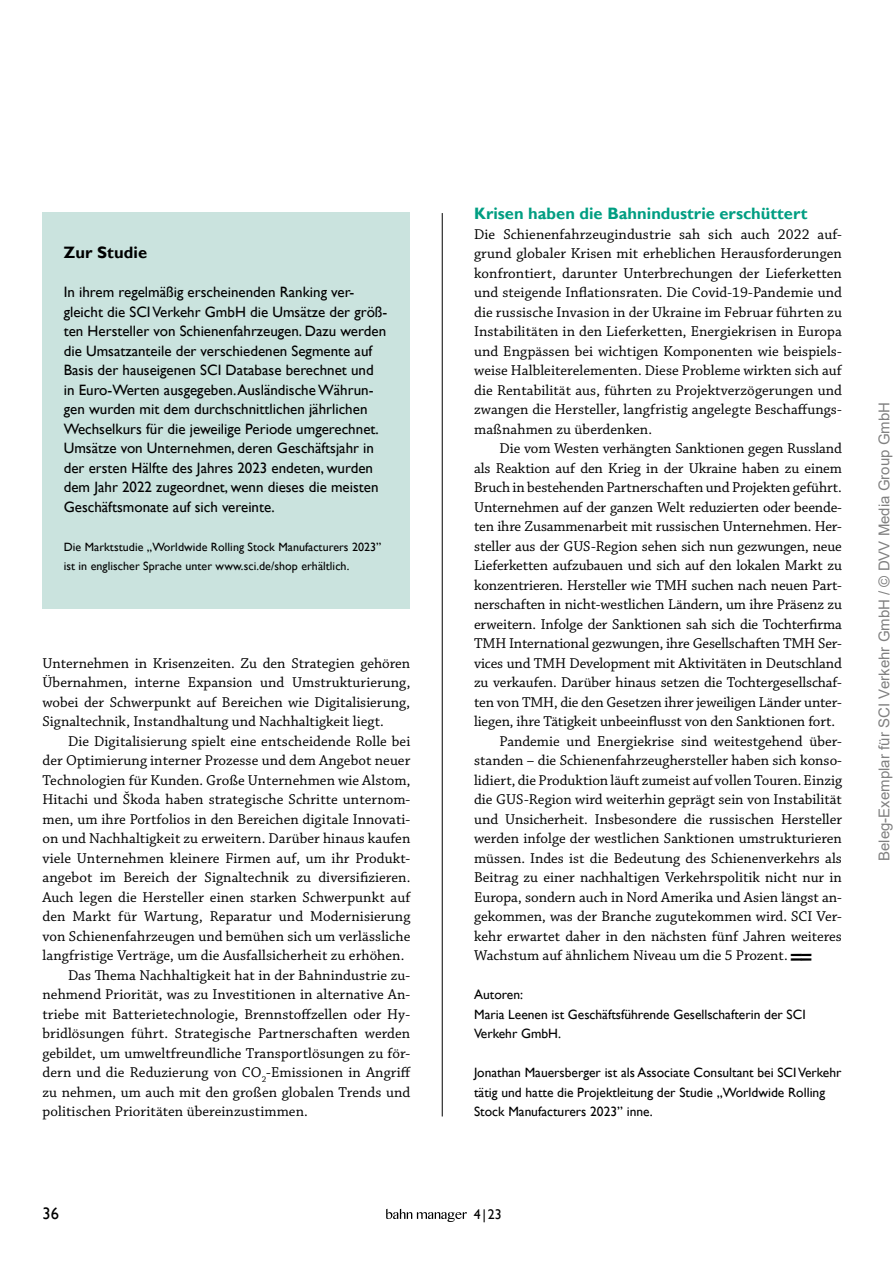
<style>
.page{position:relative;width:893px;height:1263px;background:#fff}
.page>*{position:absolute;margin:0;border:0;box-sizing:border-box;transform-origin:0 0}
.t1{font:16.65px "Gill Sans";color:#000}
.t2{font:700 16.5px "Gill Sans";color:#009e82}
.t3{font:700 16.5px "Gill Sans";letter-spacing:.005em;color:#000}
.t4{font:15px/19.5px "Chaparral Pro";color:#000;text-align:justify}
.t5{font:15px/19.5px "Gill Sans";color:#000}
.t6{font:15px "Arial";color:rgb(0 0 0/.5)}
.t7{font:13.95px "Gill Sans";color:#000}
.t8{font:13.5px/19.5px "Gill Sans";color:#000}
.t9{font:12px/19.5px "Gill Sans";letter-spacing:.005em;color:#000}
.s1{font-weight:700;font-size:24px}
</style>
<div class="page">
<hr style="left:442px;top:213px;width:1px;height:903px;background:#000">
<div style="left:43px;top:213px;width:367px;height:396px;background:#cae3de"></div>
<svg style="left:386px;top:1209px;width:81px;height:13px"></svg>
<p class="t3" style="left:64px;top:243px;width:85px">Zur Studie</p>
<p class="t5" style="left:64px;top:283px;width:325px">In ihrem regelmäßig erscheinenden Ranking ver&shy;gleicht die SCI Verkehr GmbH die Umsätze der größ&shy;ten Hersteller von Schienenfahrzeugen. Dazu werden die Umsatzanteile der verschiedenen Segmente auf Basis der hauseigenen SCI Database berechnet und in Euro-Werten ausgegeben. Ausländische Währun&shy;gen wurden mit dem durchschnittlichen jährlichen Wechselkurs für die jeweilige Periode umgerechnet.<br>Umsätze von Unternehmen, deren Geschäftsjahr in der ersten Hälfte des Jahres 2023 endeten, wurden dem Jahr 2022 zugeordnet, wenn dieses die meisten Geschäftsmonate auf sich vereinte.</p>
<p class="t9" style="left:64px;top:537px;width:319px">Die Marktstudie „Worldwide Rolling Stock Manufacturers 2023” ist in englischer Sprache unter www.sci.de/shop erhältlich.</p>
<p class="t4" style="left:43px;top:654px;width:369px">Unternehmen in Krisenzeiten. Zu den Strategien gehören Übernahmen, interne Expansion und Umstrukturierung, wobei der Schwerpunkt auf Bereichen wie Digitalisierung, Signaltechnik, Instandhaltung und Nachhaltigkeit liegt.</p>
<p class="t4" style="left:68px;top:732px;width:344px">Die Digitalisierung spielt eine entscheidende Rolle bei</p>
<p class="t4" style="left:43px;top:751px;width:369px">der Optimierung interner Prozesse und dem Angebot neuer</p>
<p class="t4" style="left:43px;top:771px;width:369px">Technologien für Kunden. Große Unternehmen wie Alstom,</p>
<p class="t4" style="left:43px;top:790px;width:369px">Hitachi und Škoda haben strategische Schritte unternom-</p>
<p class="t4" style="left:43px;top:810px;width:369px">men, um ihre Portfolios in den Bereichen digitale Innovati-</p>
<p class="t4" style="left:43px;top:829px;width:369px">on und Nachhaltigkeit zu erweitern. Darüber hinaus kaufen</p>
<p class="t4" style="left:43px;top:849px;width:369px">viele Unternehmen kleinere Firmen auf, um ihr Produkt-</p>
<p class="t4" style="left:43px;top:868px;width:369px">angebot im Bereich der Signaltechnik zu diversifizieren.</p>
<p class="t4" style="left:43px;top:888px;width:369px">Auch legen die Hersteller einen starken Schwerpunkt auf</p>
<p class="t4" style="left:43px;top:907px;width:369px">den Markt für Wartung, Reparatur und Modernisierung</p>
<p class="t4" style="left:43px;top:927px;width:369px">von Schienenfahrzeugen und bemühen sich um verlässliche</p>
<p class="t4" style="left:43px;top:946px;width:363px">langfristige Verträge, um die Ausfallsicherheit zu erhöhen.</p>
<p class="t4" style="left:68px;top:966px;width:344px">Das Thema Nachhaltigkeit hat in der Bahnindustrie zu-</p>
<p class="t4" style="left:43px;top:985px;width:369px">nehmend Priorität, was zu Investitionen in alternative An-</p>
<p class="t4" style="left:43px;top:1005px;width:369px">triebe mit Batterietechnologie, Brennstoffzellen oder Hy-</p>
<p class="t4" style="left:43px;top:1024px;width:369px">bridlösungen führt. Strategische Partnerschaften werden</p>
<p class="t4" style="left:43px;top:1044px;width:369px">gebildet, um umweltfreundliche Transportlösungen zu för-</p>
<p class="t4" style="left:43px;top:1063px;width:370px">dern und die Reduzierung von CO<sub>2</sub>-Emissionen in Angriff</p>
<p class="t4" style="left:43px;top:1083px;width:369px">zu nehmen, um auch mit den großen globalen Trends und</p>
<p class="t4" style="left:43px;top:1102px;width:267px">politischen Prioritäten übereinzustimmen.</p>
<p class="t2" style="left:474px;top:204px;width:335px">Krisen haben die Bahnindustrie erschüttert</p>
<p class="t4" style="left:474px;top:225px;width:369px">Die Schienenfahrzeugindustrie sah sich auch 2022 auf&shy;grund globaler Krisen mit erheblichen Herausforderungen konfrontiert, darunter Unterbrechungen der Lieferketten und steigende Inflationsraten. Die Covid-19-Pandemie und die russische Invasion in der Ukraine im Februar führten zu Instabilitäten in den Lieferketten, Energiekrisen in Europa und Engpässen bei wichtigen Komponenten wie beispiels&shy;weise Halbleiterelementen. Diese Probleme wirkten sich auf die Rentabilität aus, führten zu Projektverzögerungen und zwangen die Hersteller, langfristig angelegte Beschaffungs&shy;maßnahmen zu überdenken.</p>
<p class="t4" style="left:500px;top:439px;width:344px">Die vom Westen verhängten Sanktionen gegen Russland</p>
<p class="t4" style="left:474px;top:459px;width:369px">als Reaktion auf den Krieg in der Ukraine haben zu einem</p>
<p class="t4" style="left:474px;top:478px;width:369px">Bruch in bestehenden Partnerschaften und Projekten geführt.</p>
<p class="t4" style="left:474px;top:498px;width:369px">Unternehmen auf der ganzen Welt reduzierten oder beende-</p>
<p class="t4" style="left:474px;top:517px;width:369px">ten ihre Zusammenarbeit mit russischen Unternehmen. Her-</p>
<p class="t4" style="left:474px;top:537px;width:369px">steller aus der GUS-Region sehen sich nun gezwungen, neue</p>
<p class="t4" style="left:474px;top:556px;width:369px">Lieferketten aufzubauen und sich auf den lokalen Markt zu</p>
<p class="t4" style="left:474px;top:576px;width:369px">konzentrieren. Hersteller wie TMH suchen nach neuen Part-</p>
<p class="t4" style="left:474px;top:595px;width:369px">nerschaften in nicht-westlichen Ländern, um ihre Präsenz zu</p>
<p class="t4" style="left:474px;top:615px;width:369px">erweitern. Infolge der Sanktionen sah sich die Tochterfirma</p>
<p class="t4" style="left:474px;top:634px;width:369px">TMH International gezwungen, ihre Gesellschaften TMH Ser-</p>
<p class="t4" style="left:474px;top:654px;width:369px">vices und TMH Development mit Aktivitäten in Deutschland</p>
<p class="t4" style="left:474px;top:673px;width:369px">zu verkaufen. Darüber hinaus setzen die Tochtergesellschaf-</p>
<p class="t4" style="left:474px;top:693px;width:369px">ten von TMH, die den Gesetzen ihrer jeweiligen Länder unter-</p>
<p class="t4" style="left:474px;top:712px;width:363px">liegen, ihre Tätigkeit unbeeinflusst von den Sanktionen fort.</p>
<p class="t4" style="left:500px;top:732px;width:344px">Pandemie und Energiekrise sind weitestgehend über-</p>
<p class="t4" style="left:474px;top:751px;width:369px">standen – die Schienenfahrzeughersteller haben sich konso-</p>
<p class="t4" style="left:474px;top:771px;width:369px">lidiert, die Produktion läuft zumeist auf vollen Touren. Einzig</p>
<p class="t4" style="left:474px;top:790px;width:369px">die GUS-Region wird weiterhin geprägt sein von Instabilität</p>
<p class="t4" style="left:474px;top:810px;width:369px">und Unsicherheit. Insbesondere die russischen Hersteller</p>
<p class="t4" style="left:474px;top:829px;width:369px">werden infolge der westlichen Sanktionen umstrukturieren</p>
<p class="t4" style="left:474px;top:849px;width:369px">müssen. Indes ist die Bedeutung des Schienenverkehrs als</p>
<p class="t4" style="left:474px;top:868px;width:369px">Beitrag zu einer nachhaltigen Verkehrspolitik nicht nur in</p>
<p class="t4" style="left:474px;top:888px;width:369px">Europa, sondern auch in Nord Amerika und Asien längst an-</p>
<p class="t4" style="left:474px;top:907px;width:369px">gekommen, was der Branche zugutekommen wird. SCI Ver-</p>
<p class="t4" style="left:474px;top:927px;width:369px">kehr erwartet daher in den nächsten fünf Jahren weiteres</p>
<p class="t4" style="left:474px;top:946px;width:340px">Wachstum auf ähnlichem Niveau um die 5 Prozent.<span class="s1">==</span></p>
<p class="t8" style="left:474px;top:985px;width:333px">Autoren:<br>Maria Leenen ist Geschäftsführende Gesellschafterin der SCI<br>Verkehr GmbH.</p>
<p class="t8" style="left:474px;top:1063px;width:369px">Jonathan Mauersberger ist als Associate Consultant bei SCI Verkehr tätig und hatte die Projektleitung der Studie „Worldwide Rolling<br>Stock Manufacturers 2023” inne.</p>
<p class="t1" style="left:43px;top:1204px;width:18px">36</p>
<p class="t7" style="left:474px;top:1207px;width:29px">4|23</p>
<p class="t6" style="left:874px;top:861px;width:460px;rotate:-90deg">Beleg-Exemplar für SCI Verkehr GmbH / © DVV Media Group GmbH</p>
</div>
